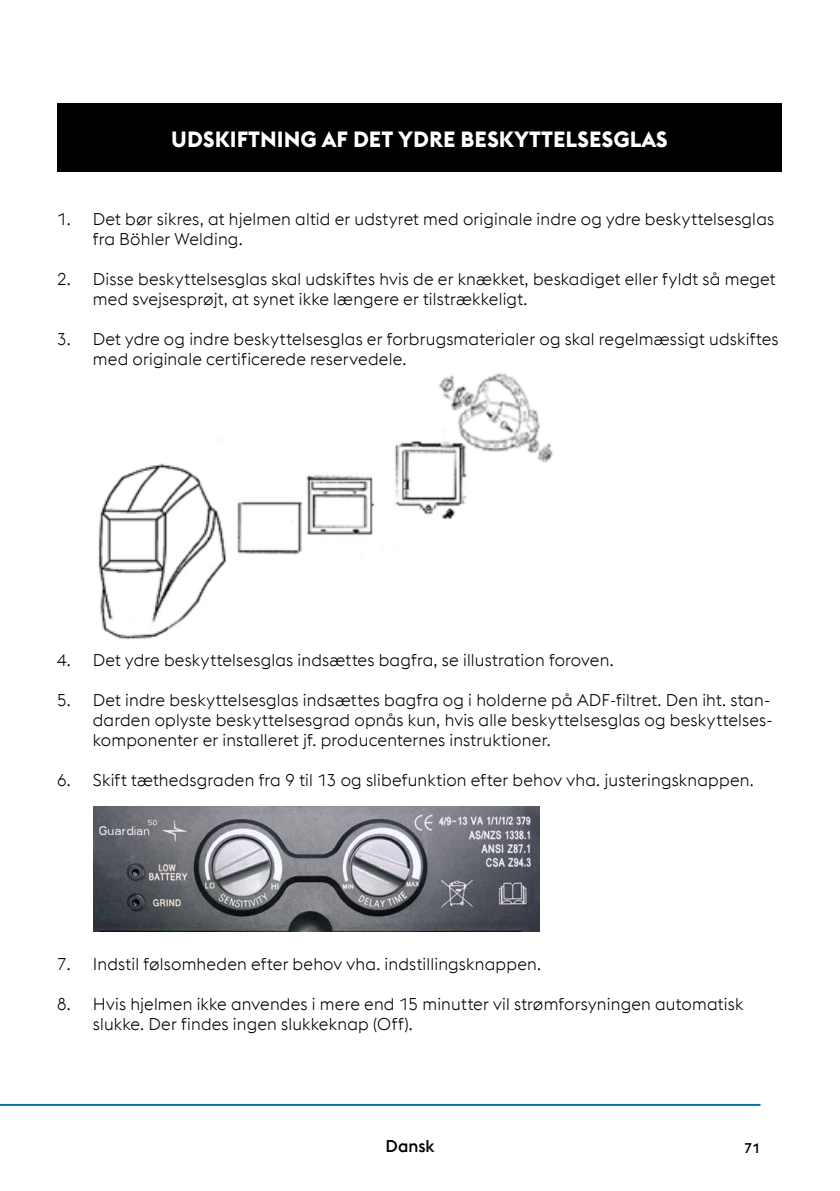
<style>
.page{position:relative;width:840px;height:1191px;background:#fff}
.page>*{position:absolute;margin:0;border:0;box-sizing:border-box;transform-origin:0 0}
.t1{font:700 22px "voestalpine";color:#fff}
.t2{font:300 17px/20px "voestalpine";letter-spacing:.01em;color:#000}
.t3{font:500 17px "voestalpine";color:#000}
.t4{font:500 14px "voestalpine";color:#000}
</style>
<div class="page">
<hr style="left:0;top:1104px;width:760px;height:2px;background:#0078aa">
<img style="left:98px;top:373px;width:455px;height:267px">
<div style="left:57px;top:103px;width:724px;height:69px;background:#000"></div>
<img style="left:94px;top:806px;width:445px;height:125px">
<p class="t1" style="left:171px;top:125px;width:498px">UDSKIFTNING AF DET YDRE BESKYTTELSESGLAS</p>
<p class="t2" style="left:93px;top:209px;width:682px;text-indent:-36px">1. Det bør sikres, at hjelmen altid er udstyret med originale indre og ydre beskyttelsesglas fra Böhler Welding.</p>
<p class="t2" style="left:93px;top:269px;width:684px;text-indent:-36px">2. Disse beskyttelsesglas skal udskiftes hvis de er knækket, beskadiget eller fyldt så meget med svejsesprøjt, at synet ikke længere er tilstrækkeligt.</p>
<p class="t2" style="left:93px;top:329px;width:687px;text-indent:-36px">3. Det ydre og indre beskyttelsesglas er forbrugsmaterialer og skal regelmæssigt udskiftes med originale certificerede reservedele.</p>
<p class="t2" style="left:57px;top:650px;width:558px">4. Det ydre beskyttelsesglas indsættes bagfra, se illustration foroven.</p>
<p class="t2" style="left:93px;top:690px;width:681px;text-indent:-36px">5. Det indre beskyttelsesglas indsættes bagfra og i holderne på ADF-filtret. Den iht. stan&shy;darden oplyste beskyttelsesgrad opnås kun, hvis alle beskyttelsesglas og beskyttelses&shy;komponenter er installeret jf. producenternes instruktioner.</p>
<p class="t2" style="left:57px;top:770px;width:698px">6. Skift tæthedsgraden fra 9 til 13 og slibefunktion efter behov vha. justeringsknappen.</p>
<p class="t2" style="left:57px;top:954px;width:485px">7. Indstil følsomheden efter behov vha. indstillingsknappen.</p>
<p class="t2" style="left:93px;top:994px;width:651px;text-indent:-36px">8. Hvis hjelmen ikke anvendes i mere end 15 minutter vil strømforsyningen automatisk slukke. Der findes ingen slukkeknap (Off).</p>
<p class="t3" style="left:385px;top:1135px;width:50px">Dansk</p>
<p class="t4" style="left:743px;top:1140px;width:18px">71</p>
</div>
